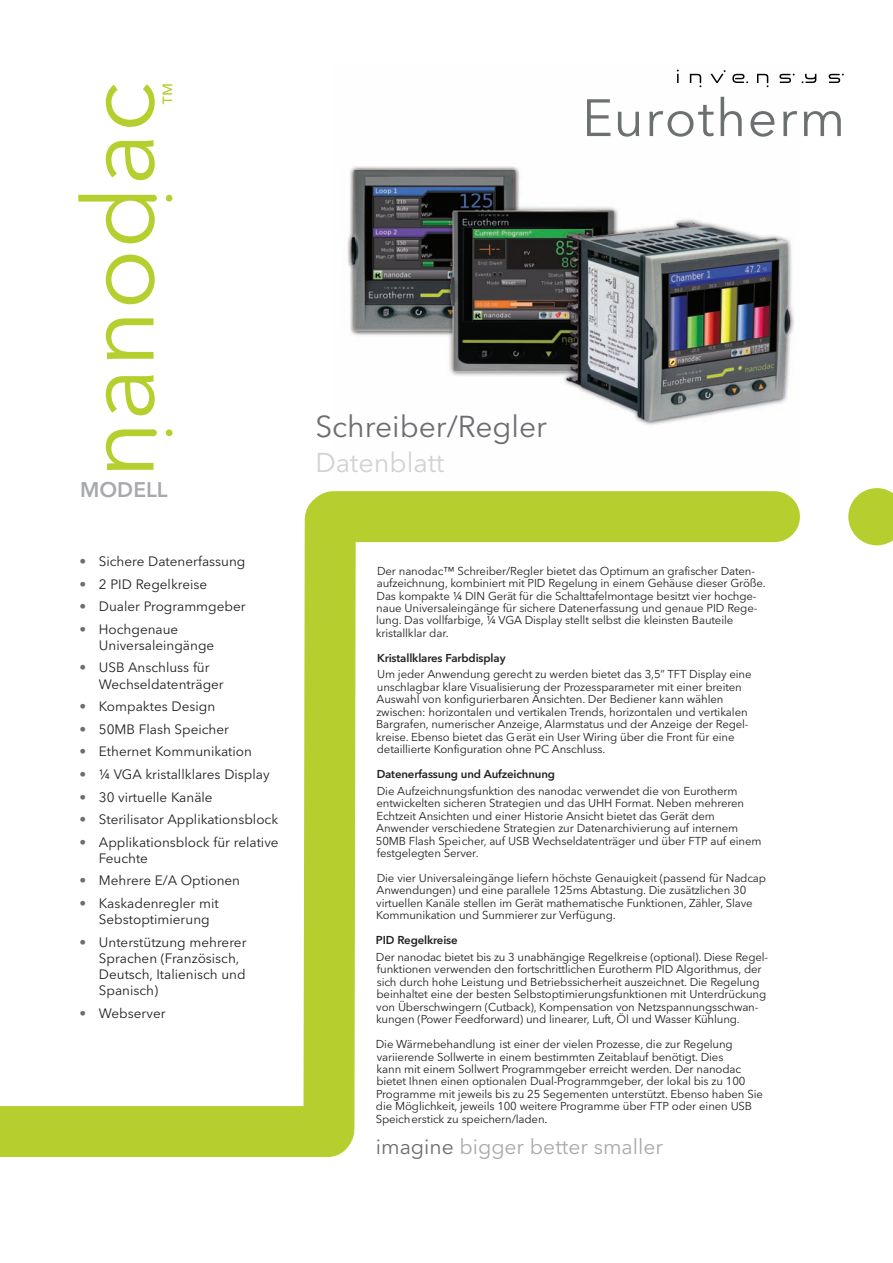
<style>
.page{position:relative;width:893px;height:1263px;background:#fff}
.page>*{position:absolute;margin:0;border:0;box-sizing:border-box;transform-origin:0 0}
.t1{font:30px "Avenir Next LT Pro";color:#6c6d70}
.t2{font:27px "Avenir Next LT Pro";color:#d1d2d4}
.t3{font:21px "Avenir Next LT Pro";color:#a8a9ad}
.t4{font:600 21px "Avenir Next LT Pro";color:#a8a9ad}
.t5{font:13.5px/16.2px "Avenir Next LT Pro";color:#231f20}
.t6{font:11.4px/12.5px "Avenir Next LT Pro";letter-spacing:-.01em;color:#231f20}
.t7{font:600 11.4px "Avenir Next LT Pro";letter-spacing:-.01em;color:#231f20}
.t8{font:11.4px "Lucida Grande";color:#231f20}
.s1{color:#6c6d70}
</style>
<div class="page">
<img style="left:347px;top:69px;width:451px;height:356px">
<div style="left:0;top:1106px;width:278px;height:51px;background:#b6cf2f"></div>
<svg style="left:848px;top:488px;width:45px;height:57px"></svg>
<div style="left:333px;top:491px;width:441px;height:51px;background:#b6cf2f"></div>
<svg style="left:278px;top:491px;width:103px;height:666px"></svg>
<svg style="left:587px;top:99px;width:23px;height:37px"></svg>
<svg style="left:618px;top:112px;width:21px;height:25px"></svg>
<svg style="left:649px;top:105px;width:64px;height:32px"></svg>
<svg style="left:721px;top:97px;width:21px;height:39px"></svg>
<svg style="left:750px;top:111px;width:24px;height:26px"></svg>
<svg style="left:783px;top:111px;width:14px;height:25px"></svg>
<svg style="left:804px;top:111px;width:37px;height:25px"></svg>
<svg style="left:802px;top:74px;width:14px;height:9px"></svg>
<svg style="left:779px;top:74px;width:16px;height:9px"></svg>
<svg style="left:757px;top:74px;width:11px;height:13px"></svg>
<svg style="left:690px;top:74px;width:11px;height:13px"></svg>
<svg style="left:677px;top:70px;width:2px;height:13px"></svg>
<svg style="left:732px;top:74px;width:16px;height:9px"></svg>
<svg style="left:710px;top:70px;width:16px;height:13px"></svg>
<svg style="left:829px;top:74px;width:15px;height:9px"></svg>
<svg style="left:106px;top:429px;width:48px;height:41px"></svg>
<svg style="left:106px;top:375px;width:49px;height:40px"></svg>
<svg style="left:106px;top:318px;width:48px;height:41px"></svg>
<svg style="left:106px;top:255px;width:49px;height:49px"></svg>
<svg style="left:79px;top:195px;width:76px;height:48px"></svg>
<svg style="left:106px;top:140px;width:49px;height:40px"></svg>
<svg style="left:106px;top:84px;width:49px;height:43px"></svg>
<div style="left:166px;top:195px;width:6px;height:7px;background:#b6cf2f;border-radius:50%"></div>
<div style="left:150px;top:195px;width:7px;height:7px;background:#b6cf2f;border-radius:50%"></div>
<div style="left:166px;top:429px;width:6px;height:7px;background:#b6cf2f;border-radius:50%"></div>
<div style="left:150px;top:429px;width:7px;height:7px;background:#b6cf2f;border-radius:50%"></div>
<svg style="left:163px;top:84px;width:9px;height:20px"></svg>
<h3 class="t4" style="left:80px;top:482px;width:89px">MODELL</h3>
<p class="t5" style="left:79px;top:555px;width:167px"><span class="s1">•</span> Sichere Datenerfassung</p>
<p class="t5" style="left:79px;top:577px;width:129px"><span class="s1">•</span> 2 PID Regelkreise</p>
<p class="t5" style="left:79px;top:600px;width:168px"><span class="s1">•</span> Dualer Programmgeber</p>
<p class="t5" style="left:99px;top:622px;width:117px;text-indent:-19px"><span class="s1">•</span> Hochgenaue<br>Universaleingänge</p>
<p class="t5" style="left:99px;top:661px;width:126px;text-indent:-19px"><span class="s1">•</span> USB Anschluss für<br>Wechseldatenträger</p>
<p class="t5" style="left:79px;top:700px;width:137px"><span class="s1">•</span> Kompaktes Design</p>
<p class="t5" style="left:79px;top:722px;width:151px"><span class="s1">•</span> 50MB Flash Speicher</p>
<p class="t5" style="left:79px;top:745px;width:174px"><span class="s1">•</span> Ethernet Kommunikation</p>
<p class="t5" style="left:79px;top:768px;width:192px"><span class="s1">•</span> ¼ VGA kristallklares Display</p>
<p class="t5" style="left:79px;top:790px;width:135px"><span class="s1">•</span> 30 virtuelle Kanäle</p>
<p class="t5" style="left:79px;top:813px;width:200px"><span class="s1">•</span> Sterilisator Applikationsblock</p>
<p class="t5" style="left:99px;top:835px;width:181px;text-indent:-20px"><span class="s1">•</span> Applikationsblock für relative<br>Feuchte</p>
<p class="t5" style="left:79px;top:874px;width:162px"><span class="s1">•</span> Mehrere E/A Optionen</p>
<p class="t5" style="left:99px;top:897px;width:121px;text-indent:-19px"><span class="s1">•</span> Kaskadenregler mit<br>Sebstoptimierung</p>
<p class="t5" style="left:99px;top:935px;width:149px;text-indent:-19px"><span class="s1">•</span> Unterstützung mehrerer<br>Sprachen (Französisch,<br>Deutsch, Italienisch und<br>Spanisch)</p>
<p class="t5" style="left:79px;top:1007px;width:88px"><span class="s1">•</span> Webserver</p>
<h1 class="t1" style="left:315px;top:416px;width:233px">Schreiber/Regler</h1>
<h2 class="t2" style="left:315px;top:453px;width:131px">Datenblatt</h2>
<p class="t6" style="left:376px;top:566px;width:392px">Der nanodac™ Schreiber/Regler bietet das Optimum an grafischer Daten&shy;aufzeichnung, kombiniert mit PID Regelung in einem Gehäuse dieser Größe.<br>Das kompakte ¼ DIN Gerät für die Schalttafelmontage besitzt vier hochge&shy;naue Universaleingänge für sichere Datenerfassung und genaue PID Rege&shy;lung. Das vollfarbige, ¼ VGA Display stellt selbst die kleinsten Bauteile kristallklar dar.</p>
<p class="t7" style="left:377px;top:654px;width:130px">Kristallklares Farbdisplay</p>
<p class="t6" style="left:376px;top:670px;width:377px">Um jeder Anwendung gerecht zu werden bietet das 3,5” TFT Display eine unschlagbar klare Visualisierung der Prozessparameter mit einer breiten Auswahl von konfigurierbaren Ansichten. Der Bediener kann wählen zwischen: horizontalen und vertikalen Trends, horizontalen und vertikalen Bargrafen, numerischer Anzeige, Alarmstatus und der Anzeige der Regel&shy;kreise. Ebenso bietet das Gerät ein User Wiring über die Front für eine detaillierte Konfiguration ohne PC Anschluss.</p>
<p class="t7" style="left:377px;top:770px;width:180px">Datenerfassung und Aufzeichnung</p>
<p class="t6" style="left:376px;top:786px;width:387px">Die Aufzeichnungsfunktion des nanodac verwendet die von Eurotherm entwickelten sicheren Strategien und das UHH Format. Neben mehreren Echtzeit Ansichten und einer Historie Ansicht bietet das Gerät dem Anwender verschiedene Strategien zur Datenarchivierung auf internem 50MB Flash Speicher, auf USB Wechseldatenträger und über FTP auf einem festgelegten Server.</p>
<p class="t6" style="left:376px;top:873px;width:392px">Die vier Universaleingänge liefern höchste Genauigkeit (passend für Nadcap Anwendungen) und eine parallele 125ms Abtastung. Die zusätzlichen 30 virtuellen Kanäle stellen im Gerät mathematische Funktionen, Zähler, Slave Kommunikation und Summierer zur Verfügung.</p>
<p class="t7" style="left:376px;top:936px;width:83px">PID Regelkreise</p>
<p class="t6" style="left:376px;top:952px;width:394px">Der nanodac bietet bis zu 3 unabhängige Regelkreise (optional). Diese Regel&shy;funktionen verwenden den fortschrittlichen Eurotherm PID Algorithmus, der sich durch hohe Leistung und Betriebssicherheit auszeichnet. Die Regelung beinhaltet eine der besten Selbstoptimierungsfunktionen mit Unterdrückung von Überschwingern (Cutback), Kompensation von Netzspannungsschwan&shy;kungen (Power Feedforward) und linearer, Luft, Öl und Wasser Kühlung.</p>
<p class="t6" style="left:376px;top:1039px;width:389px">Die Wärmebehandlung ist einer der vielen Prozesse, die zur Regelung variierende Sollwerte in einem bestimmten Zeitablauf benötigt. Dies<br>kann mit einem Sollwert Programmgeber erreicht werden. Der nanodac bietet Ihnen einen optionalen Dual-Programmgeber, der lokal bis zu 100<br>Programme mit jeweils bis zu 25 Segementen unterstutzt. Ebenso haben Sie</p>
<p class="t8" style="left:653px;top:1087px;width:7px">̈</p>
<p class="t6" style="left:376px;top:1101px;width:378px">die Möglichkeit, jeweils 100 weitere Programme uber FTP oder einen USB</p>
<p class="t8" style="left:629px;top:1099px;width:7px">̈</p>
<p class="t6" style="left:376px;top:1114px;width:173px">Speicherstick zu speichern/laden.</p>
<h3 class="t3" style="left:376px;top:1139px;width:289px"><span class="s1">imagine</span> bigger better smaller</h3>
</div>
